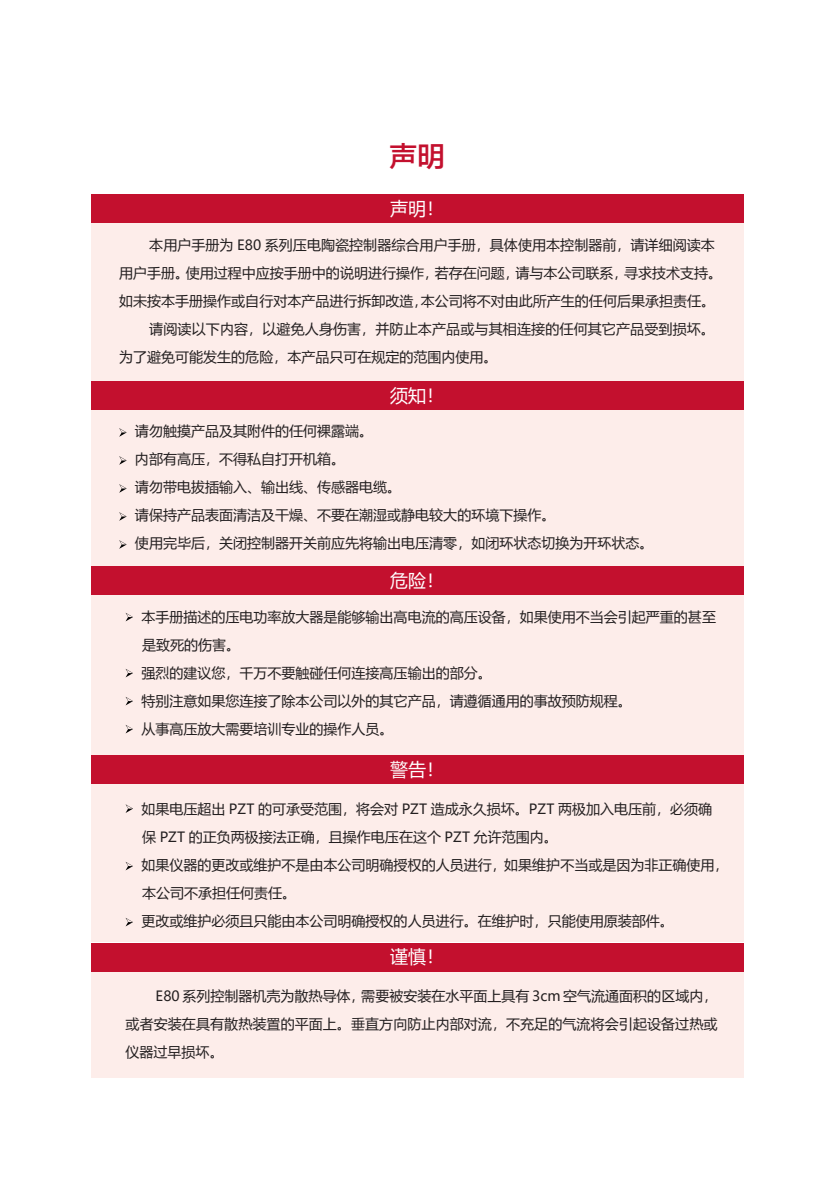
<style>
.page{position:relative;width:840px;height:1191px;background:#fff}
.page>*{position:absolute;margin:0;border:0;box-sizing:border-box;transform-origin:0 0}
.标题{font:28px "FZLTZHK GBK1 0";color:#c3102e}
.t1{font:18px "Microsoft Ya Hei";color:#fff}
.正文-1{font:14px/28px "Microsoft Ya Hei";color:#231f20}
</style>
<div class="page">
<div style="left:91px;top:222px;width:652px;height:182px;background:#fdedea"></div>
<div style="left:91px;top:194px;width:652px;height:28px;background:#c3102e"></div>
<div style="left:91px;top:410px;width:652px;height:157px;background:#fdedea"></div>
<div style="left:91px;top:381px;width:652px;height:29px;background:#c3102e"></div>
<svg style="left:119px;top:428px;width:8px;height:9px"></svg>
<svg style="left:119px;top:456px;width:8px;height:9px"></svg>
<svg style="left:119px;top:484px;width:8px;height:9px"></svg>
<svg style="left:119px;top:512px;width:8px;height:9px"></svg>
<svg style="left:119px;top:540px;width:8px;height:9px"></svg>
<div style="left:91px;top:594px;width:652px;height:161px;background:#fdedea"></div>
<div style="left:91px;top:566px;width:652px;height:28px;background:#c3102e"></div>
<svg style="left:125px;top:613px;width:8px;height:8px"></svg>
<svg style="left:125px;top:669px;width:8px;height:8px"></svg>
<svg style="left:125px;top:697px;width:8px;height:8px"></svg>
<svg style="left:125px;top:725px;width:8px;height:8px"></svg>
<div style="left:91px;top:784px;width:652px;height:157px;background:#fdedea"></div>
<div style="left:91px;top:755px;width:652px;height:29px;background:#c3102e"></div>
<svg style="left:125px;top:804px;width:8px;height:9px"></svg>
<svg style="left:125px;top:862px;width:8px;height:8px"></svg>
<svg style="left:125px;top:918px;width:8px;height:8px"></svg>
<div style="left:91px;top:971px;width:652px;height:106px;background:#fdedea"></div>
<div style="left:91px;top:943px;width:652px;height:28px;background:#c3102e"></div>
<p class="标题" style="left:389px;top:141px;width:57px">声明</p>
<p class="t1" style="left:390px;top:196px;width:55px">声明！</p>
<p class="正文-1" style="left:119px;top:230px;width:604px;text-indent:30px">本用户手册为 E80 系列压电陶瓷控制器综合用户手册，具体使用本控制器前，请详细阅读本用户手册。使用过程中应按手册中的说明进行操作，若存在问题，请与本公司联系，寻求技术支持。如未按本手册操作或自行对本产品进行拆卸改造，本公司将不对由此所产生的任何后果承担责任。</p>
<p class="正文-1" style="left:119px;top:314px;width:597px;text-indent:30px">请阅读以下内容，以避免人身伤害，并防止本产品或与其相连接的任何其它产品受到损坏。为了避免可能发生的危险，本产品只可在规定的范围内使用。</p>
<p class="t1" style="left:390px;top:383px;width:55px">须知！</p>
<p class="正文-1" style="left:135px;top:417px;width:239px">请勿触摸产品及其附件的任何裸露端。</p>
<p class="正文-1" style="left:135px;top:445px;width:211px">内部有高压，不得私自打开机箱。</p>
<p class="正文-1" style="left:135px;top:473px;width:267px">请勿带电拔插输入、输出线、传感器电缆。</p>
<p class="正文-1" style="left:135px;top:501px;width:421px">请保持产品表面清洁及干燥、不要在潮湿或静电较大的环境下操作。</p>
<p class="正文-1" style="left:135px;top:529px;width:519px">使用完毕后，关闭控制器开关前应先将输出电压清零，如闭环状态切换为开环状态。</p>
<p class="t1" style="left:390px;top:568px;width:55px">危险！</p>
<p class="正文-1" style="left:141px;top:603px;width:575px">本手册描述的压电功率放大器是能够输出高电流的高压设备，如果使用不当会引起严重的甚至</p>
<p class="正文-1" style="left:142px;top:631px;width:99px">是致死的伤害。</p>
<p class="正文-1" style="left:141px;top:659px;width:351px">强烈的建议您，千万不要触碰任何连接高压输出的部分。</p>
<p class="正文-1" style="left:141px;top:687px;width:491px">特别注意如果您连接了除本公司以外的其它产品，请遵循通用的事故预防规程。</p>
<p class="正文-1" style="left:141px;top:715px;width:253px">从事高压放大需要培训专业的操作人员。</p>
<p class="t1" style="left:390px;top:757px;width:55px">警告！</p>
<p class="正文-1" style="left:141px;top:794px;width:572px">如果电压超出 PZT 的可承受范围，将会对 PZT 造成永久损坏。PZT 两极加入电压前，必须确</p>
<p class="正文-1" style="left:142px;top:822px;width:417px">保 PZT 的正负两极接法正确，且操作电压在这个 PZT 允许范围内。</p>
<p class="正文-1" style="left:141px;top:850px;width:588px">如果仪器的更改或维护不是由本公司明确授权的人员进行，如果维护不当或是因为非正确使用，</p>
<p class="正文-1" style="left:142px;top:878px;width:155px">本公司不承担任何责任。</p>
<p class="正文-1" style="left:141px;top:906px;width:533px">更改或维护必须且只能由本公司明确授权的人员进行。在维护时，只能使用原装部件。</p>
<p class="t1" style="left:390px;top:944px;width:55px">谨慎！</p>
<p class="正文-1" style="left:125px;top:981px;width:593px;text-align:justify;text-indent:30px">E80 系列控制器机壳为散热导体，需要被安装在水平面上具有 3cm 空气流通面积的区域内，或者安装在具有散热装置的平面上。垂直方向防止内部对流，不充足的气流将会引起设备过热或仪器过早损坏。</p>
</div>
